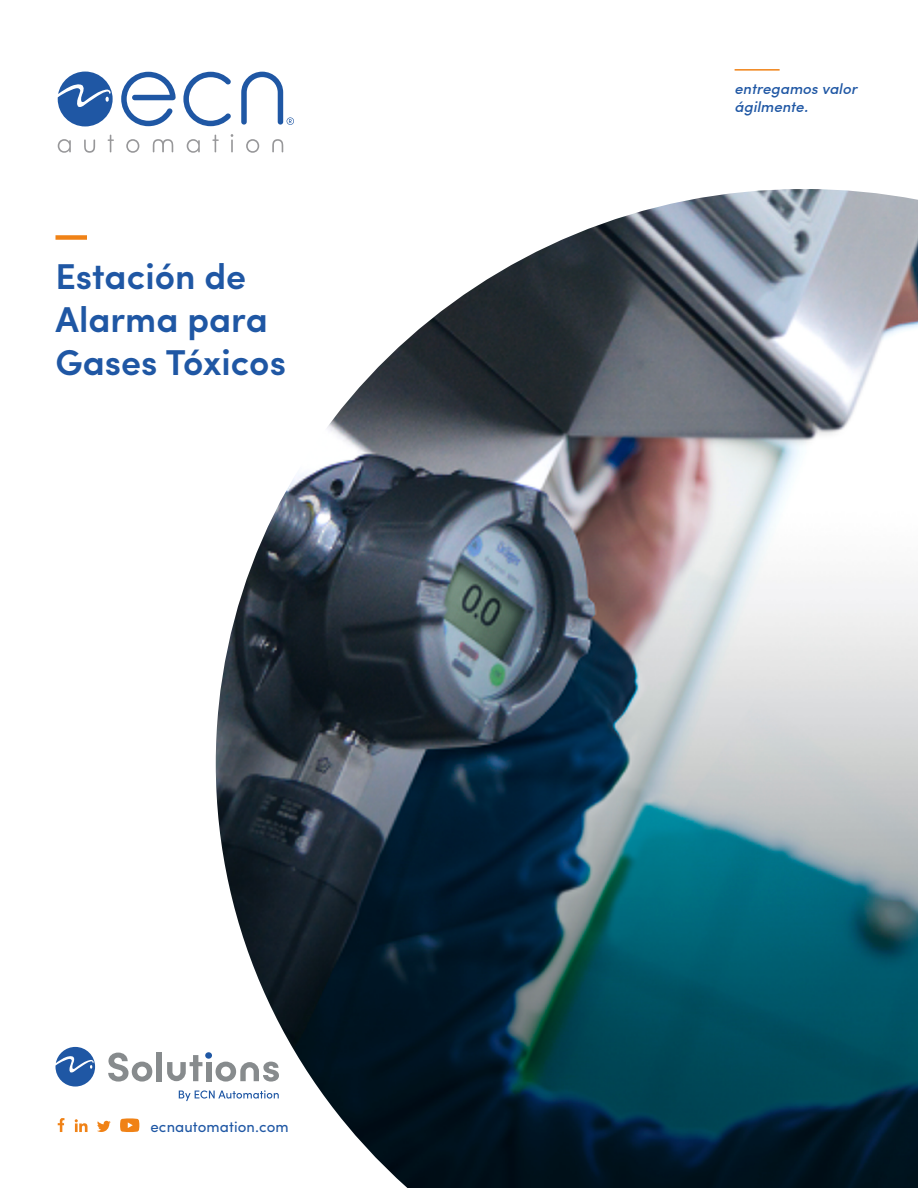
<style>
.page{position:relative;width:918px;height:1188px;background:#fff}
.page>*{position:absolute;margin:0;border:0;box-sizing:border-box;transform-origin:0 0}
.t1{font:600 36px/43.2px "Sofia Pro";color:#1f57a4}
.t2{font:italic 500 15px/18px "Sofia Pro";letter-spacing:.005em;color:#1f57a4}
.t3{font:15px "Sofia Pro";letter-spacing:.005em;color:#1f57a4}
</style>
<div class="page">
<svg style="left:108px;top:1053px;width:44px;height:29px"></svg>
<div style="left:157px;top:1052px;width:5px;height:29px;background:#878b8d"></div>
<div style="left:205px;top:1052px;width:7px;height:7px;background:#1f57a4;border-radius:50%"></div>
<div style="left:206px;top:1062px;width:5px;height:19px;background:#878b8d"></div>
<svg style="left:167px;top:1055px;width:35px;height:26px"></svg>
<svg style="left:179px;top:1090px;width:36px;height:11px"></svg>
<svg style="left:56px;top:1047px;width:39px;height:40px"></svg>
<div style="left:56px;top:235px;width:31px;height:5px;background:#f08216"></div>
<svg style="left:58px;top:1118px;width:6px;height:14px"></svg>
<svg style="left:75px;top:1119px;width:13px;height:13px"></svg>
<svg style="left:97px;top:1121px;width:14px;height:11px"></svg>
<svg style="left:120px;top:1118px;width:19px;height:14px"></svg>
<svg style="left:121px;top:72px;width:55px;height:54px"></svg>
<svg style="left:183px;top:72px;width:48px;height:54px"></svg>
<svg style="left:58px;top:72px;width:55px;height:54px"></svg>
<svg style="left:58px;top:139px;width:13px;height:14px"></svg>
<svg style="left:84px;top:139px;width:11px;height:14px"></svg>
<svg style="left:108px;top:135px;width:6px;height:17px"></svg>
<svg style="left:126px;top:139px;width:13px;height:14px"></svg>
<svg style="left:187px;top:139px;width:13px;height:14px"></svg>
<svg style="left:231px;top:134px;width:2px;height:18px"></svg>
<svg style="left:246px;top:139px;width:13px;height:14px"></svg>
<svg style="left:153px;top:139px;width:20px;height:13px"></svg>
<svg style="left:272px;top:139px;width:11px;height:13px"></svg>
<svg style="left:212px;top:135px;width:7px;height:17px"></svg>
<svg style="left:241px;top:72px;width:53px;height:53px"></svg>
<hr style="left:735px;top:69px;width:45px;height:2px;background:#f08216">
<img style="left:216px;top:189px;width:702px;height:999px">
<p class="t1" style="left:56px;top:252px;width:232px">Estación de<br>Alarma para<br>Gases Tóxicos</p>
<p class="t3" style="left:151px;top:1116px;width:140px">ecnautomation.com</p>
<p class="t2" style="left:735px;top:79px;width:124px">entregamos valor ágilmente.</p>
</div>
